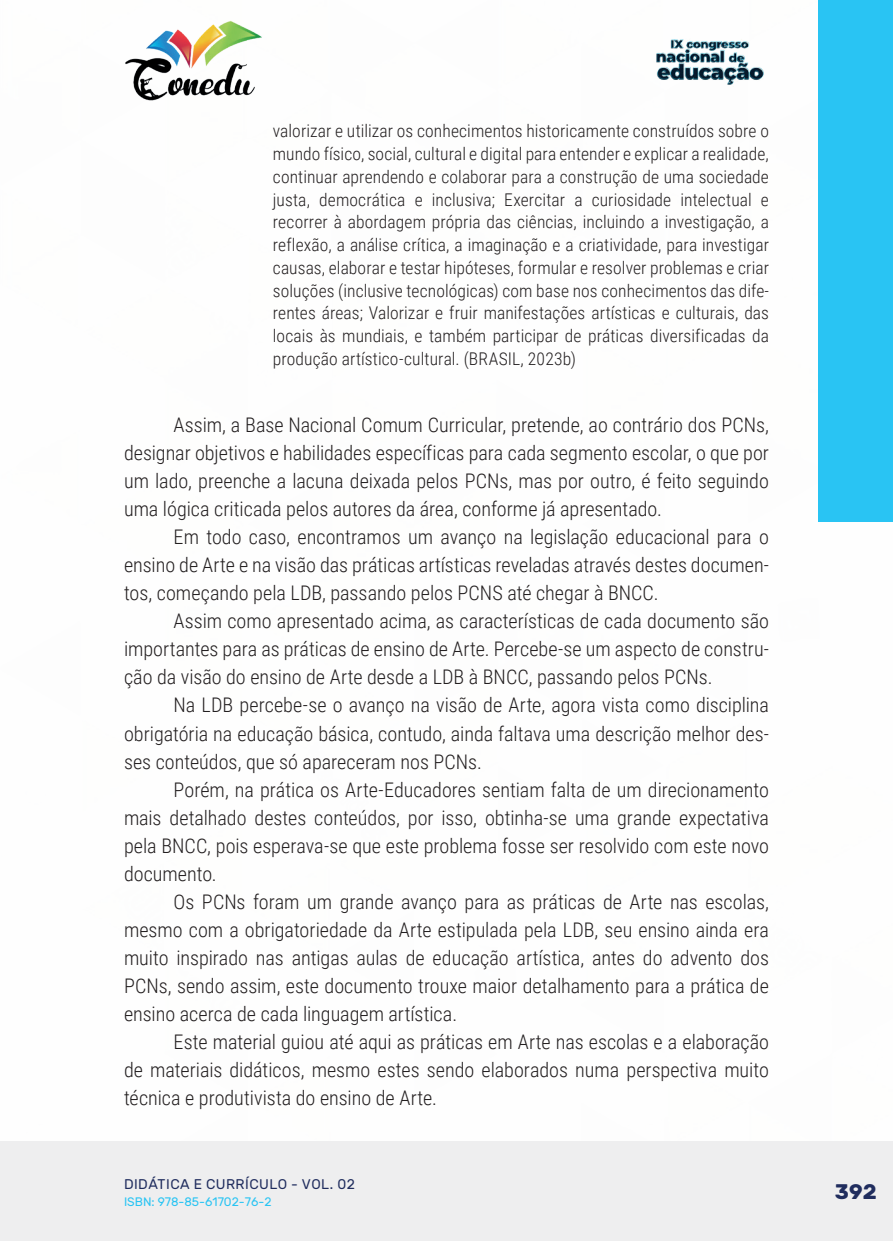
<style>
.page{position:relative;width:893px;height:1241px;background:#fff}
.page>*{position:absolute;margin:0;border:0;box-sizing:border-box;transform-origin:0 0}
.t1{font:700 21px "Rubik";color:#202d5e}
._9_CORPO{font:300 20.12px/28px "Roboto Condensed";color:#231f20;text-align:justify}
._16_CITACAO{font:300 17.5px/22.8px "Roboto Condensed";letter-spacing:.005em;color:#231f20;text-align:justify}
.t2{font:14px "Rubik";letter-spacing:.035em;color:#202d5e}
.t3{font:12.25px "Rubik";color:#29c4f3}
</style>
<div class="page">
<div style="left:0;top:1141px;width:893px;height:99px;background:#eeeeef"></div>
<div style="left:819px;top:0;width:74px;height:521px;background:#29c4f3"></div>
<img style="left:125px;top:20px;width:137px;height:81px">
<img style="left:656px;top:39px;width:108px;height:46px">
<p class="_16_CITACAO" style="left:273px;top:119px;width:498px">valorizar e utilizar os conhecimentos historicamente construídos sobre o mundo físico, social, cultural e digital para entender e explicar a realidade, continuar aprendendo e colaborar para a construção de uma sociedade justa, democrática e inclusiva; Exercitar a curiosidade intelectual e recorrer à abordagem própria das ciências, incluindo a investigação, a reflexão, a análise crítica, a imaginação e a criatividade, para investigar causas, elaborar e testar hipóteses, formular e resolver problemas e criar soluções (inclusive tecnológicas) com base nos conhecimentos das dife&shy;rentes áreas; Valorizar e fruir manifestações artísticas e culturais, das locais às mundiais, e também participar de práticas diversificadas da produção artístico-cultural. (BRASIL, 2023b)</p>
<p class="_9_CORPO" style="left:124px;top:410px;width:646px;text-indent:50px">Assim, a Base Nacional Comum Curricular, pretende, ao contrário dos PCNs, designar objetivos e habilidades específicas para cada segmento escolar, o que por um lado, preenche a lacuna deixada pelos PCNs, mas por outro, é feito seguindo uma lógica criticada pelos autores da área, conforme já apresentado.</p>
<p class="_9_CORPO" style="left:124px;top:522px;width:646px;text-indent:50px">Em todo caso, encontramos um avanço na legislação educacional para o ensino de Arte e na visão das práticas artísticas reveladas através destes documen&shy;tos, começando pela LDB, passando pelos PCNS até chegar à BNCC.</p>
<p class="_9_CORPO" style="left:124px;top:606px;width:646px;text-indent:50px">Assim como apresentado acima, as características de cada documento são importantes para as práticas de ensino de Arte. Percebe-se um aspecto de constru&shy;ção da visão do ensino de Arte desde a LDB à BNCC, passando pelos PCNs.</p>
<p class="_9_CORPO" style="left:124px;top:690px;width:646px;text-indent:50px">Na LDB percebe-se o avanço na visão de Arte, agora vista como disciplina obrigatória na educação básica, contudo, ainda faltava uma descrição melhor des&shy;ses conteúdos, que só apareceram nos PCNs.</p>
<p class="_9_CORPO" style="left:124px;top:774px;width:646px;text-indent:50px">Porém, na prática os Arte-Educadores sentiam falta de um direcionamento mais detalhado destes conteúdos, por isso, obtinha-se uma grande expectativa pela BNCC, pois esperava-se que este problema fosse ser resolvido com este novo documento.</p>
<p class="_9_CORPO" style="left:124px;top:886px;width:646px;text-indent:50px">Os PCNs foram um grande avanço para as práticas de Arte nas escolas, mesmo com a obrigatoriedade da Arte estipulada pela LDB, seu ensino ainda era muito inspirado nas antigas aulas de educação artística, antes do advento dos PCNs, sendo assim, este documento trouxe maior detalhamento para a prática de ensino acerca de cada linguagem artística.</p>
<p class="_9_CORPO" style="left:124px;top:1026px;width:646px;text-indent:50px">Este material guiou até aqui as práticas em Arte nas escolas e a elaboração de materiais didáticos, mesmo estes sendo elaborados numa perspectiva muito técnica e produtivista do ensino de Arte.</p>
<p class="t2" style="left:124px;top:1175px;width:232px">DIDÁTICA E CURRÍCULO - VOL. 02</p>
<p class="t3" style="left:124px;top:1194px;width:149px">ISBN: 978-85-61702-76-2</p>
<p class="t1" style="left:835px;top:1179px;width:43px">392</p>
</div>
